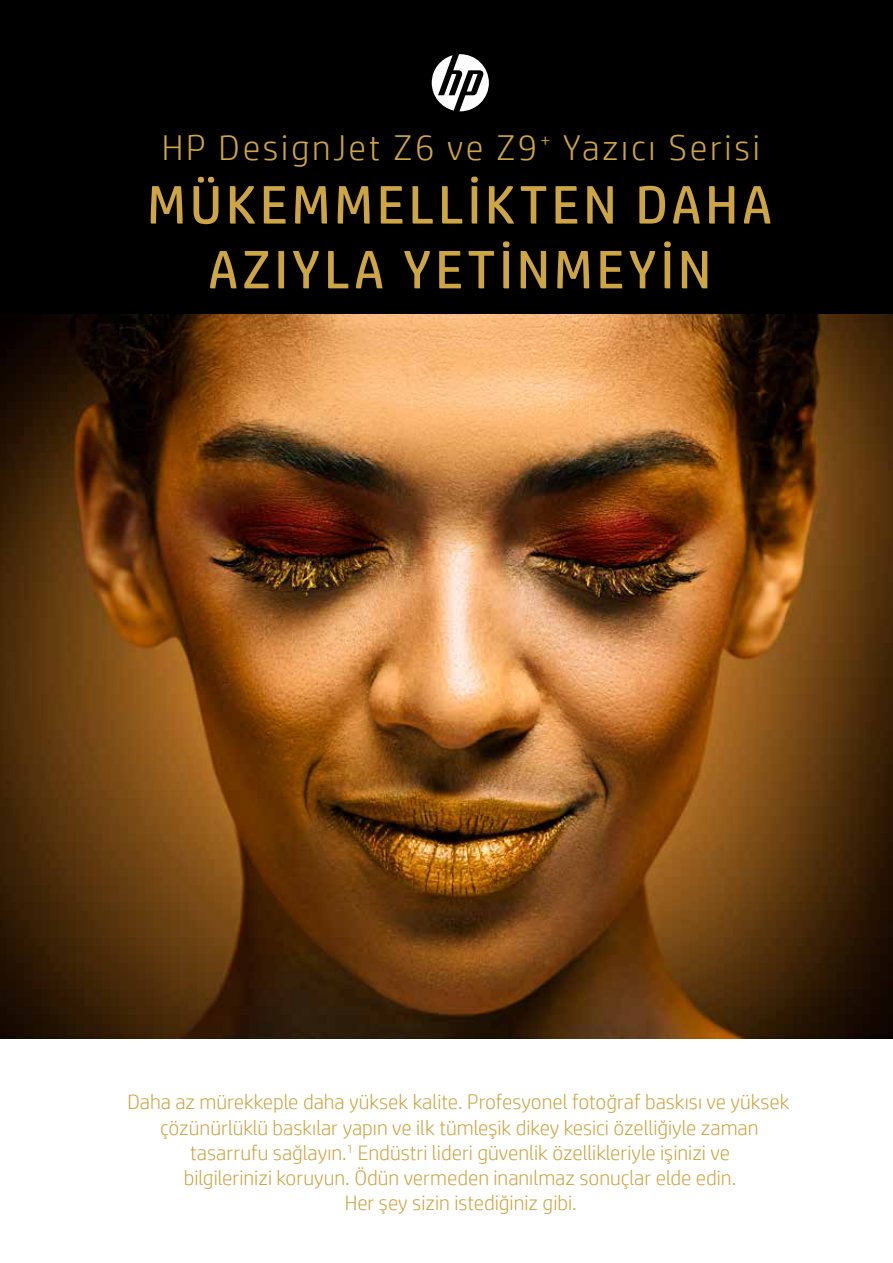
<style>
.page{position:relative;width:893px;height:1263px;background:#fff}
.page>*{position:absolute;margin:0;border:0;box-sizing:border-box;transform-origin:0 0}
.t1{font:54px/64.8px "HP Simplified";letter-spacing:.075em;color:#cda545;text-align:center}
.t2{font:300 36px "HP Simplified";letter-spacing:.075em;color:#cda545}
.t3{font:300 21px/25.2px "HP Simplified";color:#cda545;text-align:center}
</style>
<div class="page">
<div style="left:0;top:0;width:893px;height:315px;background:#000"></div>
<svg style="left:432px;top:54px;width:57px;height:57px"></svg>
<img style="left:0;top:315px;width:893px;height:723px">
<h2 class="t2" style="left:162px;top:124px;width:600px">HP DesignJet Z6 ve Z9<sup>+</sup> Yazıcı Serisi</h2>
<h1 class="t1" style="left:147px;top:172px;width:626px">MÜKEMMELLİKTEN DAHA<br>AZIYLA YETİNMEYİN</h1>
<p class="t3" style="left:128px;top:1089px;width:663px">Daha az mürekkeple daha yüksek kalite. Profesyonel fotoğraf baskısı ve yüksek çözünürlüklü baskılar yapın ve ilk tümleşik dikey kesici özelliğiyle zaman tasarrufu sağlayın.<sup>1</sup> Endüstri lideri güvenlik özellikleriyle işinizi ve<br>bilgilerinizi koruyun. Ödün vermeden inanılmaz sonuçlar elde edin.<br>Her şey sizin istediğiniz gibi.</p>
</div>
